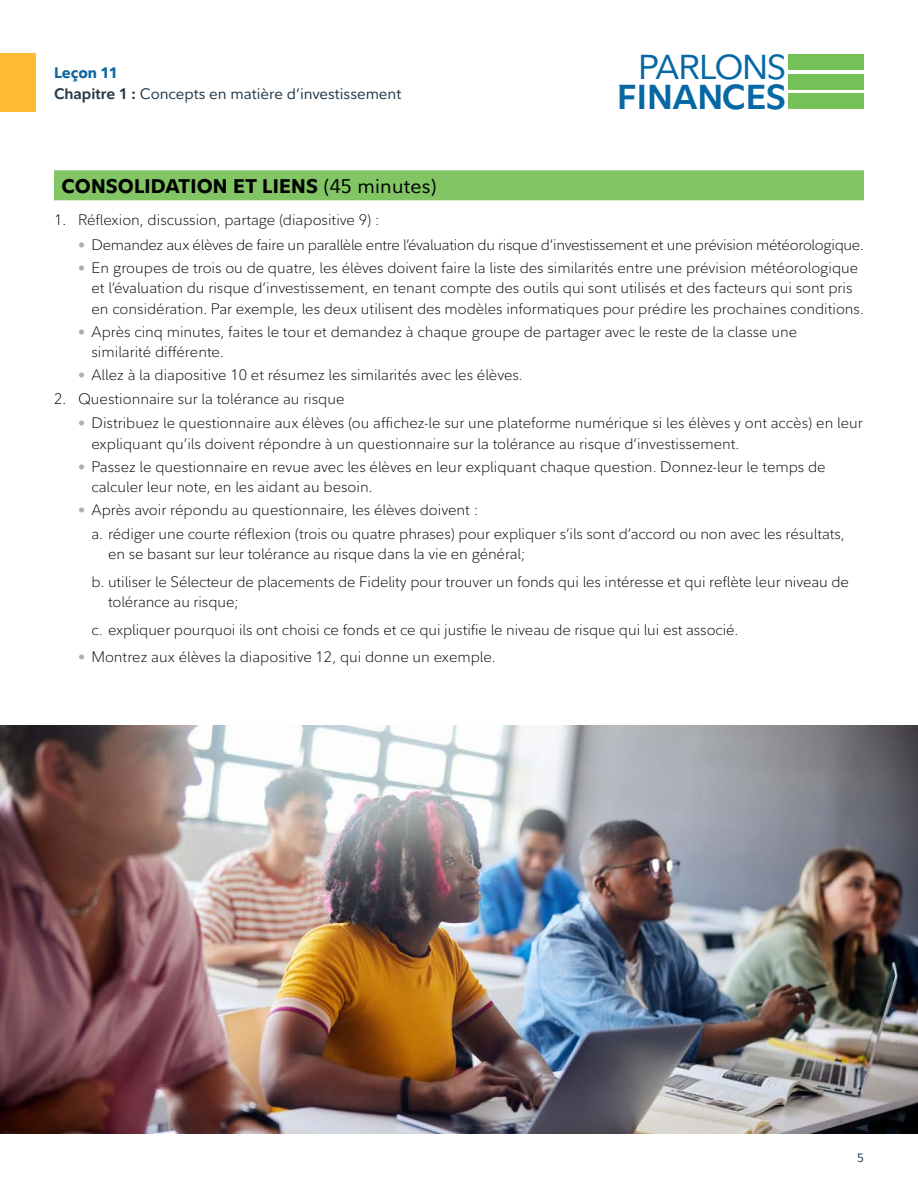
<style>
.page{position:relative;width:918px;height:1188px;background:#fff}
.page>*{position:absolute;margin:0;border:0;box-sizing:border-box;transform-origin:0 0}
.t1{font:700 34.2px "Fidelity Sans";color:#0567a4}
.t2{font:34.2px "Fidelity Sans";letter-spacing:-.04em;color:#0567a4}
.t3{font:800 19.5px "Fidelity Sans";letter-spacing:.015em;color:#000}
.t4{font:300 15px/20.2px "Fidelity Sans";color:#000}
.t5{font:300 15px "Fidelity Sans";letter-spacing:-.02em;color:#000}
.t6{font:15px/21px "Fidelity Sans";color:#253948}
.t7{font:12px "Fidelity Sans";color:#253948}
.s1{font-weight:800;color:#0b66a3}
.s2{font-weight:700}
.s3{font-weight:400}
.s4{font-weight:400;font-size:14.25px;color:#a4afb9}
</style>
<div class="page">
<div style="left:0;top:54px;width:36px;height:58px;background:#fdbb33"></div>
<div style="left:788px;top:55px;width:76px;height:15px;background:#74c157"></div>
<div style="left:788px;top:74px;width:76px;height:15px;background:#74c157"></div>
<div style="left:788px;top:93px;width:76px;height:15px;background:#74c157"></div>
<div style="left:54px;top:170px;width:810px;height:30px;background:#81c564"></div>
<img style="left:0;top:725px;width:918px;height:409px">
<p class="t6" style="left:54px;top:62px;width:349px"><span class="s1">Leçon 11<br></span><span class="s2">Chapitre 1 :</span> Concepts en matière d’investissement</p>
<h1 class="t2" style="left:638px;top:45px;width:150px">PARLONS</h1>
<h1 class="t1" style="left:617px;top:74px;width:170px">FINANCES</h1>
<h2 class="t3" style="left:62px;top:173px;width:377px">CONSOLIDATION ET LIENS <span class="s3">(45 minutes)</span></h2>
<p class="t4" style="left:54px;top:210px;width:327px">1. Réflexion, discussion, partage (diapositive 9) :</p>
<p class="t5" style="left:78px;top:235px;width:788px"><span class="s4">•</span> Demandez aux élèves de faire un parallèle entre l’évaluation du risque d’investissement et une prévision météorologique.</p>
<p class="t4" style="left:92px;top:258px;width:774px;text-indent:-14px"><span class="s4">•</span> En groupes de trois ou de quatre, les élèves doivent faire la liste des similarités entre une prévision météorologique et l’évaluation du risque d’investissement, en tenant compte des outils qui sont utilisés et des facteurs qui sont pris en considération. Par exemple, les deux utilisent des modèles informatiques pour prédire les prochaines conditions.</p>
<p class="t4" style="left:92px;top:322px;width:707px;text-indent:-14px"><span class="s4">•</span> Après cinq minutes, faites le tour et demandez à chaque groupe de partager avec le reste de la classe une similarité différente.</p>
<p class="t4" style="left:78px;top:365px;width:446px"><span class="s4">•</span> Allez à la diapositive 10 et résumez les similarités avec les élèves.</p>
<p class="t4" style="left:54px;top:388px;width:292px">2. Questionnaire sur la tolérance au risque</p>
<p class="t4" style="left:92px;top:413px;width:773px;text-indent:-14px"><span class="s4">•</span> Distribuez le questionnaire aux élèves (ou affichez-le sur une plateforme numérique si les élèves y ont accès) en leur expliquant qu’ils doivent répondre à un questionnaire sur la tolérance au risque d’investissement.</p>
<p class="t4" style="left:92px;top:457px;width:736px;text-indent:-14px"><span class="s4">•</span> Passez le questionnaire en revue avec les élèves en leur expliquant chaque question. Donnez-leur le temps de calculer leur note, en les aidant au besoin.</p>
<p class="t4" style="left:92px;top:499px;width:755px;line-height:23.2px;text-indent:-14px"><span class="s4">•</span> Après avoir répondu au questionnaire, les élèves doivent :<br>a. rédiger une courte réflexion (trois ou quatre phrases) pour expliquer s’ils sont d’accord ou non avec les résultats,</p>
<p class="t4" style="left:92px;top:540px;width:759px;line-height:27.8px;text-indent:16px">en se basant sur leur tolérance au risque dans la vie en général;<br>b. utiliser le Sélecteur de placements de Fidelity pour trouver un fonds qui les intéresse et qui reflète leur niveau de</p>
<p class="t4" style="left:92px;top:588px;width:648px;line-height:27.8px;text-indent:16px">tolérance au risque;<br>c. expliquer pourquoi ils ont choisi ce fonds et ce qui justifie le niveau de risque qui lui est associé.</p>
<p class="t4" style="left:78px;top:647px;width:419px"><span class="s4">•</span> Montrez aux élèves la diapositive 12, qui donne un exemple.</p>
<p class="t7" style="left:857px;top:1150px;width:8px">5</p>
</div>
